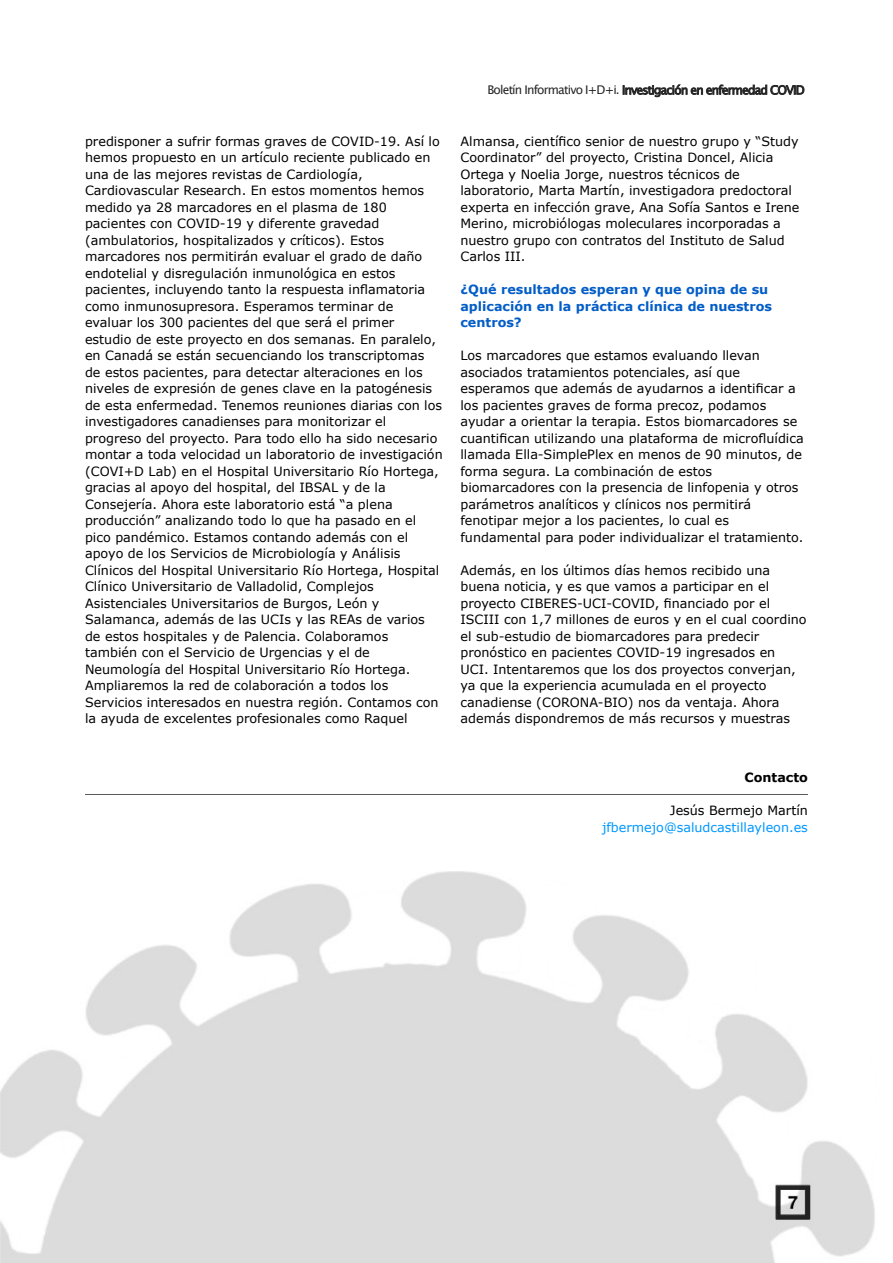
<style>
.page{position:relative;width:893px;height:1263px;background:#fff}
.page>*{position:absolute;margin:0;border:0;box-sizing:border-box;transform-origin:0 0}
.t1{font:12.75px/16.5px "Verdana";color:#000}
.t2{font:700 12.75px/16.5px "Verdana";color:#035dc7}
.t3{font:12.75px "Verdana";color:#0098ff}
.t4{font:700 12.75px "Verdana";color:#000}
.t5{font:12px "Lucida Grande";letter-spacing:-.07em;color:#272627}
</style>
<div class="page">
<hr style="left:85px;top:794px;width:723px;height:1px;background:#595959">
<img style="left:0;top:871px;width:875px;height:392px">
<p class="t5" style="left:488px;top:85px;width:319px">Boletín Informativo I+D+i. Investigación en enfermedad COVID</p>
<p class="t1" style="left:85px;top:134px;width:359px">predisponer a sufrir formas graves de COVID-19. Así lo hemos propuesto en un artículo reciente publicado en una de las mejores revistas de Cardiología, Cardiovascular Research. En estos momentos hemos medido ya 28 marcadores en el plasma de 180 pacientes con COVID-19 y diferente gravedad (ambulatorios, hospitalizados y críticos). Estos marcadores nos permitirán evaluar el grado de daño endotelial y disregulación inmunológica en estos pacientes, incluyendo tanto la respuesta inflamatoria como inmunosupresora. Esperamos terminar de evaluar los 300 pacientes del que será el primer estudio de este proyecto en dos semanas. En paralelo, en Canadá se están secuenciando los transcriptomas de estos pacientes, para detectar alteraciones en los niveles de expresión de genes clave en la patogénesis de esta enfermedad. Tenemos reuniones diarias con los investigadores canadienses para monitorizar el progreso del proyecto. Para todo ello ha sido necesario montar a toda velocidad un laboratorio de investigación (COVI+D Lab) en el Hospital Universitario Río Hortega, gracias al apoyo del hospital, del IBSAL y de la Consejería. Ahora este laboratorio está “a plena producción” analizando todo lo que ha pasado en el pico pandémico. Estamos contando además con el apoyo de los Servicios de Microbiología y Análisis Clínicos del Hospital Universitario Río Hortega, Hospital Clínico Universitario de Valladolid, Complejos Asistenciales Universitarios de Burgos, León y Salamanca, además de las UCIs y las REAs de varios de estos hospitales y de Palencia. Colaboramos también con el Servicio de Urgencias y el de Neumología del Hospital Universitario Río Hortega.<br>Ampliaremos la red de colaboración a todos los Servicios interesados en nuestra región. Contamos con la ayuda de excelentes profesionales como Raquel</p>
<p class="t1" style="left:460px;top:134px;width:340px">Almansa, científico senior de nuestro grupo y “Study Coordinator” del proyecto, Cristina Doncel, Alicia Ortega y Noelia Jorge, nuestros técnicos de laboratorio, Marta Martín, investigadora predoctoral experta en infección grave, Ana Sofía Santos e Irene Merino, microbiólogas moleculares incorporadas a nuestro grupo con contratos del Instituto de Salud Carlos III.</p>
<p class="t2" style="left:460px;top:283px;width:313px">¿Qué resultados esperan y que opina de su aplicación en la práctica clínica de nuestros centros?</p>
<p class="t1" style="left:460px;top:349px;width:345px">Los marcadores que estamos evaluando llevan asociados tratamientos potenciales, así que esperamos que además de ayudarnos a identificar a los pacientes graves de forma precoz, podamos ayudar a orientar la terapia. Estos biomarcadores se cuantifican utilizando una plataforma de microfluídica llamada Ella-SimplePlex en menos de 90 minutos, de forma segura. La combinación de estos biomarcadores con la presencia de linfopenia y otros parámetros analíticos y clínicos nos permitirá fenotipar mejor a los pacientes, lo cual es fundamental para poder individualizar el tratamiento.</p>
<p class="t1" style="left:460px;top:563px;width:348px">Además, en los últimos días hemos recibido una buena noticia, y es que vamos a participar en el proyecto CIBERES-UCI-COVID, financiado por el ISCIII con 1,7 millones de euros y en el cual coordino el sub-estudio de biomarcadores para predecir pronóstico en pacientes COVID-19 ingresados en UCI. Intentaremos que los dos proyectos converjan, ya que la experiencia acumulada en el proyecto canadiense (CORONA-BIO) nos da ventaja. Ahora además dispondremos de más recursos y muestras</p>
<p class="t4" style="left:744px;top:772px;width:65px">Contacto</p>
<p class="t1" style="left:670px;top:803px;width:140px">Jesús Bermejo Martín</p>
<p class="t3" style="left:602px;top:822px;width:207px">jfbermejo@saludcastillayleon.es</p>
</div>
